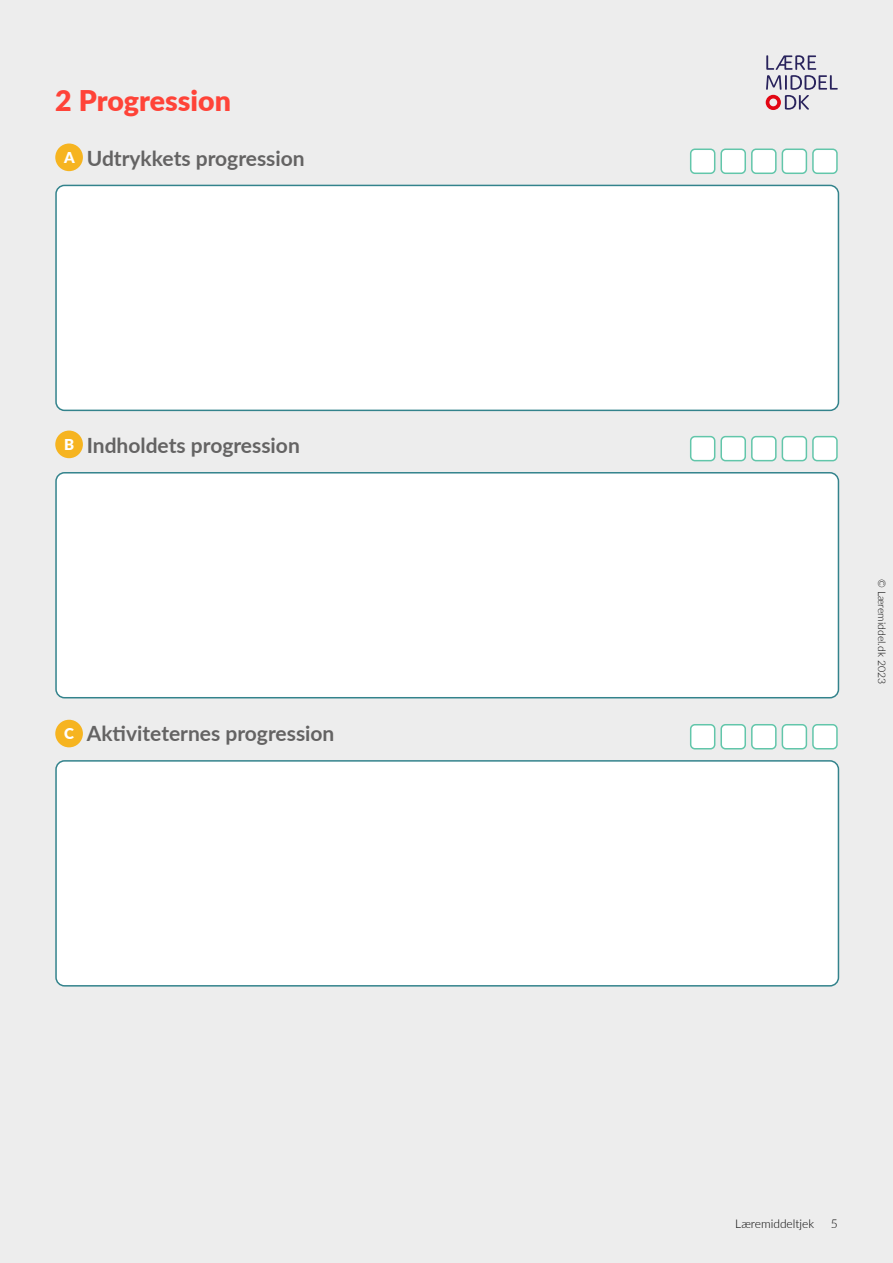
<style>
.page{position:relative;width:893px;height:1263px;background:#ededed}
.page>*{position:absolute;margin:0;border:0;box-sizing:border-box;transform-origin:0 0}
.t1{font:900 28.5px "Lato";color:#ff4338}
.t2{font:700 21px "Lato";color:#646363}
.t3{font:900 15px "Lato";color:#fff}
.t4{font:300 12px "Lato";color:#000}
.t5{font:300 10.5px "Lato";color:#000}
</style>
<div class="page">
<svg style="left:766px;top:55px;width:72px;height:55px"></svg>
<div style="left:56px;top:185px;width:782px;height:225px;background:#fff;border-radius:9px"></div>
<div style="left:55px;top:185px;width:784px;height:226px;border:2px solid #33838c;border-radius:9px"></div>
<div style="left:56px;top:473px;width:782px;height:225px;background:#fff;border-radius:9px"></div>
<div style="left:55px;top:472px;width:784px;height:226px;border:2px solid #33838c;border-radius:9px"></div>
<div style="left:56px;top:761px;width:782px;height:225px;background:#fff;border-radius:9px"></div>
<div style="left:55px;top:760px;width:784px;height:226px;border:2px solid #33838c;border-radius:9px"></div>
<div style="left:813px;top:149px;width:24px;height:24px;background:#fff;border-radius:4px"></div>
<div style="left:812px;top:149px;width:26px;height:25px;border:2px solid #62c6aa;border-radius:4px"></div>
<div style="left:782px;top:149px;width:24px;height:24px;background:#fff;border-radius:4px"></div>
<div style="left:782px;top:149px;width:25px;height:25px;border:2px solid #62c6aa;border-radius:4px"></div>
<div style="left:752px;top:149px;width:24px;height:24px;background:#fff;border-radius:4px"></div>
<div style="left:751px;top:149px;width:26px;height:25px;border:2px solid #62c6aa;border-radius:4px"></div>
<div style="left:721px;top:149px;width:24px;height:24px;background:#fff;border-radius:4px"></div>
<div style="left:720px;top:149px;width:26px;height:25px;border:2px solid #62c6aa;border-radius:4px"></div>
<div style="left:691px;top:149px;width:24px;height:24px;background:#fff;border-radius:4px"></div>
<div style="left:690px;top:149px;width:25px;height:25px;border:2px solid #62c6aa;border-radius:4px"></div>
<div style="left:813px;top:437px;width:24px;height:24px;background:#fff;border-radius:4px"></div>
<div style="left:812px;top:436px;width:26px;height:25px;border:2px solid #62c6aa;border-radius:4px"></div>
<div style="left:782px;top:437px;width:24px;height:24px;background:#fff;border-radius:4px"></div>
<div style="left:782px;top:436px;width:25px;height:25px;border:2px solid #62c6aa;border-radius:4px"></div>
<div style="left:752px;top:437px;width:24px;height:24px;background:#fff;border-radius:4px"></div>
<div style="left:751px;top:436px;width:26px;height:25px;border:2px solid #62c6aa;border-radius:4px"></div>
<div style="left:721px;top:437px;width:24px;height:24px;background:#fff;border-radius:4px"></div>
<div style="left:720px;top:436px;width:26px;height:25px;border:2px solid #62c6aa;border-radius:4px"></div>
<div style="left:691px;top:437px;width:24px;height:24px;background:#fff;border-radius:4px"></div>
<div style="left:690px;top:436px;width:25px;height:25px;border:2px solid #62c6aa;border-radius:4px"></div>
<div style="left:813px;top:725px;width:24px;height:24px;background:#fff;border-radius:4px"></div>
<div style="left:812px;top:724px;width:26px;height:25px;border:2px solid #62c6aa;border-radius:4px"></div>
<div style="left:782px;top:725px;width:24px;height:24px;background:#fff;border-radius:4px"></div>
<div style="left:782px;top:724px;width:25px;height:25px;border:2px solid #62c6aa;border-radius:4px"></div>
<div style="left:752px;top:725px;width:24px;height:24px;background:#fff;border-radius:4px"></div>
<div style="left:751px;top:724px;width:26px;height:25px;border:2px solid #62c6aa;border-radius:4px"></div>
<div style="left:721px;top:725px;width:24px;height:24px;background:#fff;border-radius:4px"></div>
<div style="left:720px;top:724px;width:26px;height:25px;border:2px solid #62c6aa;border-radius:4px"></div>
<div style="left:691px;top:725px;width:24px;height:24px;background:#fff;border-radius:4px"></div>
<div style="left:690px;top:724px;width:25px;height:25px;border:2px solid #62c6aa;border-radius:4px"></div>
<div style="left:55px;top:144px;width:28px;height:27px;background:#f6b420;border-radius:50%"></div>
<div style="left:55px;top:431px;width:28px;height:27px;background:#f6b420;border-radius:50%"></div>
<div style="left:55px;top:720px;width:28px;height:27px;background:#f6b420;border-radius:50%"></div>
<h1 class="t1" style="left:55px;top:79px;width:177px">2 Progression</h1>
<p class="t3" style="left:64px;top:146px;width:12px">A</p>
<p class="t2" style="left:87px;top:143px;width:219px">Udtrykkets progression</p>
<p class="t3" style="left:64px;top:433px;width:12px">B</p>
<p class="t2" style="left:87px;top:430px;width:215px">Indholdets progression</p>
<p class="t3" style="left:64px;top:722px;width:11px">C</p>
<p class="t2" style="left:87px;top:718px;width:249px">Aktiviteternes progression</p>
<p class="t5" style="left:889px;top:579px;width:106px;rotate:90deg">© Læremiddel.dk 2023</p>
<p class="t4" style="left:735px;top:1215px;width:81px">Læremiddeltjek</p>
<p class="t4" style="left:831px;top:1215px;width:8px">5</p>
</div>
